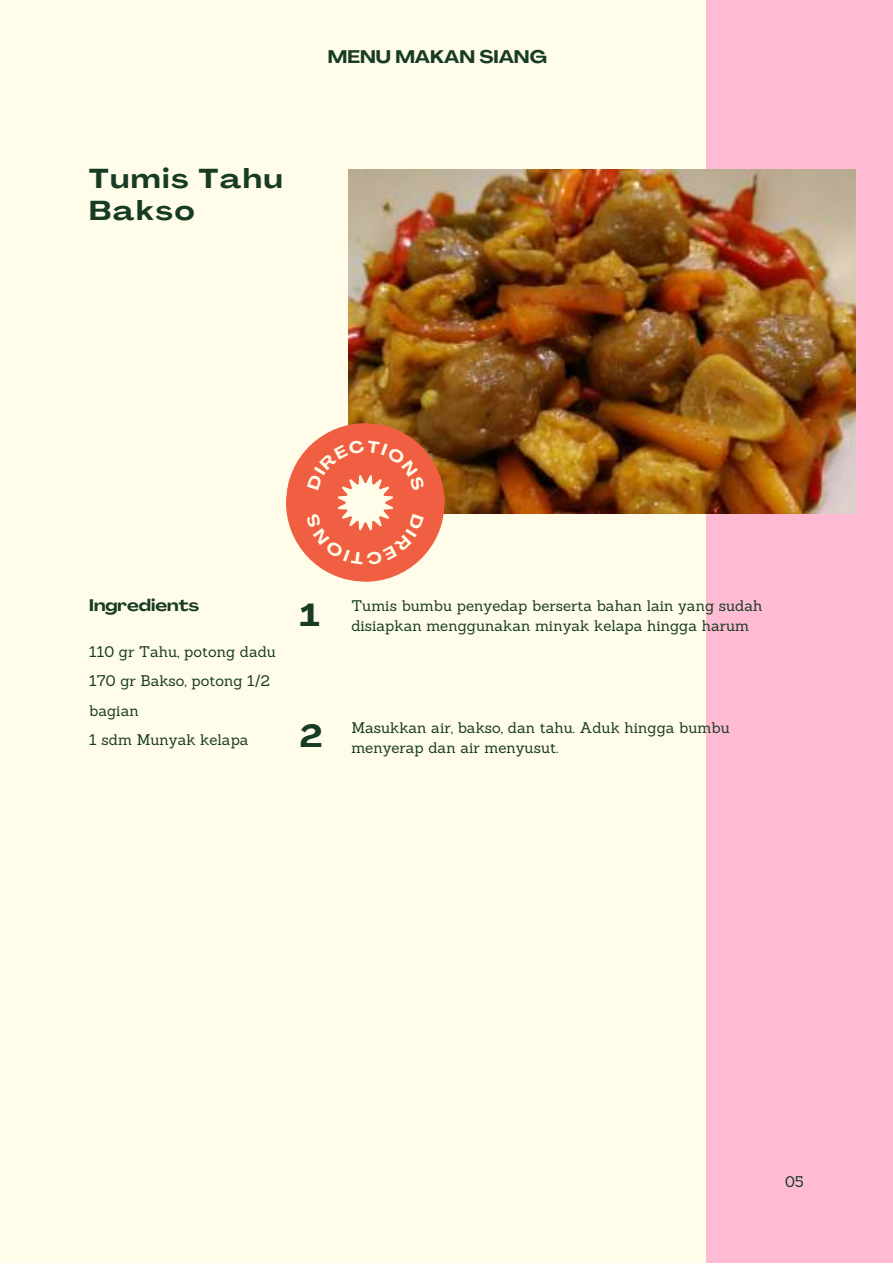
<style>
.page{position:relative;width:893px;height:1264px;background:#fff}
.page>*{position:absolute;margin:0;border:0;box-sizing:border-box;transform-origin:0 0}
.t1{font:700 expanded 31.5px "Agrandir";color:#183b23}
.t2{font:700 expanded 27px/31.5px "Agrandir";letter-spacing:.07em;color:#183b23}
.t3{font:700 expanded 18px "Agrandir";color:#183b23}
.t4{font:700 expanded 16.5px "Agrandir";color:#183b23}
.t5{font:15px/29.2px "Sanchez";color:#183b23}
</style>
<div class="page">
<div style="left:0;top:0;width:892px;height:1262px;background:#fffde9"></div>
<div style="left:705px;top:0;width:187px;height:1262px;background:#ffbbd4"></div>
<img style="left:348px;top:169px;width:507px;height:344px">
<svg style="left:286px;top:414px;width:167px;height:168px"></svg>
<h2 class="t2" style="left:89px;top:166px;width:195px">Tumis Tahu<br>Bakso</h2>
<p class="t3" style="left:328px;top:50px;width:220px">MENU MAKAN SIANG</p>
<p class="t4" style="left:89px;top:598px;width:111px">Ingredients</p>
<p class="t5" style="left:89px;top:637px;width:188px">110 gr Tahu, potong dadu<br>170 gr Bakso, potong 1/2 bagian<br>1 sdm Munyak kelapa</p>
<h1 class="t1" style="left:300px;top:602px;width:21px">1</h1>
<h1 class="t1" style="left:300px;top:723px;width:24px">2</h1>
<p class="t5" style="left:351px;top:595px;width:412px;line-height:20.2px">Tumis bumbu penyedap berserta bahan lain yang sudah disiapkan menggunakan minyak kelapa hingga harum</p>
<p class="t5" style="left:351px;top:717px;width:380px;line-height:20.2px">Masukkan air, bakso, dan tahu. Aduk hingga bumbu menyerap dan air menyusut.</p>
<p class="t5" style="left:785px;top:1166px;width:20px">05</p>
</div>
